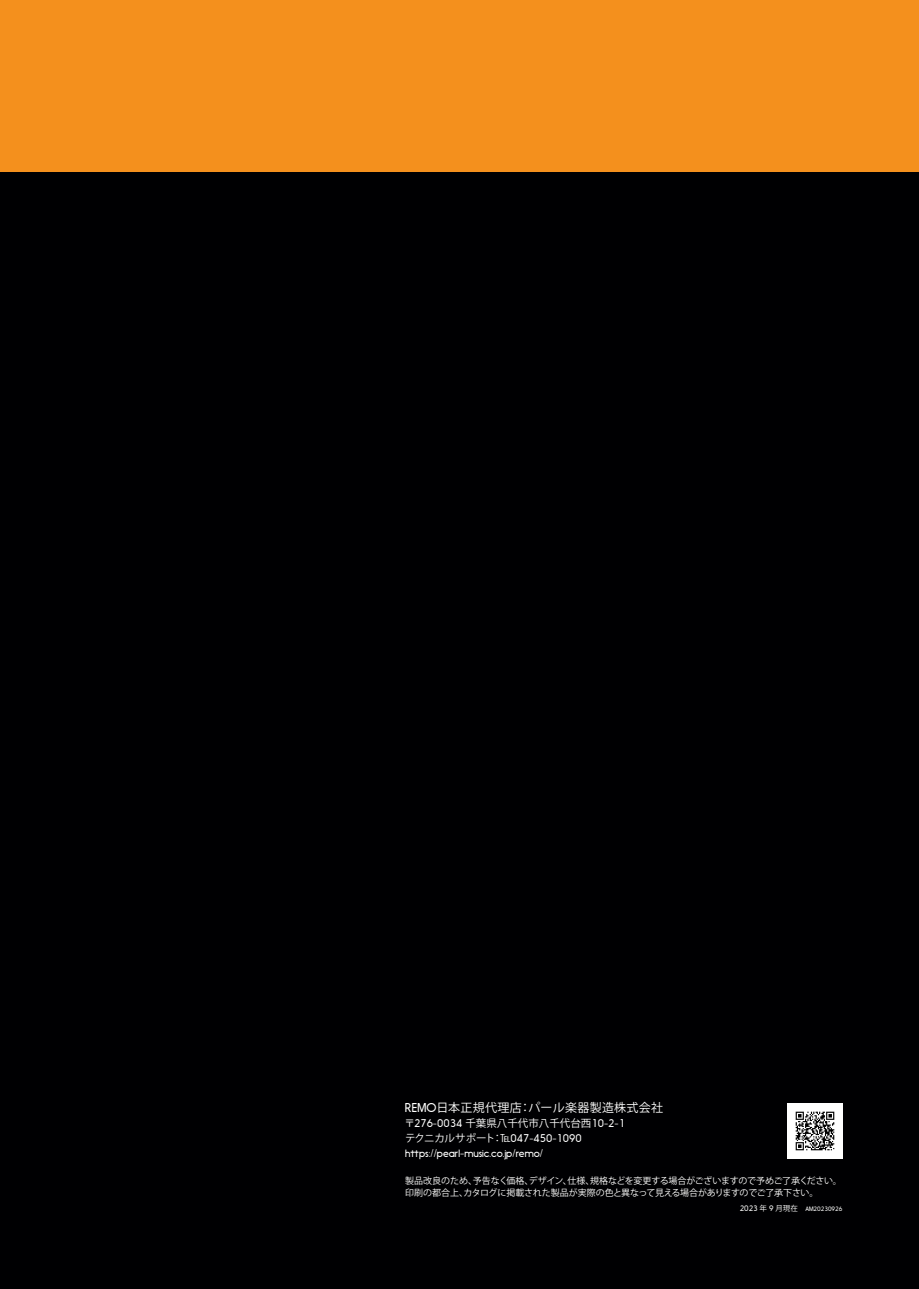
<style>
.page{position:relative;width:919px;height:1289px;background:#fff}
.page>*{position:absolute;margin:0;border:0;box-sizing:border-box;transform-origin:0 0}
.t1{font:12px "Koz Go Pro";letter-spacing:.025em;color:#fff}
.t2{font:300 10.5px/15px "Nanami";color:#fff}
.t3{font:9px/12px "Koz Go Pro";letter-spacing:-.02em;color:#fff}
.t4{font:300 6px "Nanami";color:#fff}
.s1{font-family:"Nanami";font-weight:300}
.s2{font-family:"Koz Go Pro";font-weight:400}
.s3{font-size:7.5px}
.s4{font-family:"Koz Go Pro";font-weight:400;font-size:7.5px}
</style>
<div class="page">
<div style="left:0;top:0;width:918px;height:1288px;background:#000002"></div>
<div style="left:0;top:0;width:918px;height:171px;background:#f4901d"></div>
<div style="left:787px;top:1103px;width:55px;height:55px;background:#fff"></div>
<img style="left:795px;top:1111px;width:40px;height:40px">
<h1 class="t1" style="left:405px;top:1099px;width:259px"><span class="s1">REMO</span>日本正規代理店：パール楽器製造株式会社</h1>
<p class="t2" style="left:404px;top:1115px;width:222px"><span class="s2">〒</span>276-0034 <span class="s2">千葉県八千代市八千代台西</span>10-2-1<span class="s2">テクニカルサポート：℡</span>047-450-1090 https://pearl-music.co.jp/remo/</p>
<p class="t3" style="left:405px;top:1174px;width:438px">製品改良のため、予告なく価格、デザイン、仕様、規格などを変更する場合がございますので予めご了承ください。印刷の都合上、カタログに掲載された製品が実際の色と異なって見える場合がありますのでご了承下さい。</p>
<p class="t4" style="left:739px;top:1204px;width:104px"><span class="s3">2023</span> <span class="s4">年</span> <span class="s3">9</span> <span class="s4">月現在　</span>AM20230926</p>
</div>
